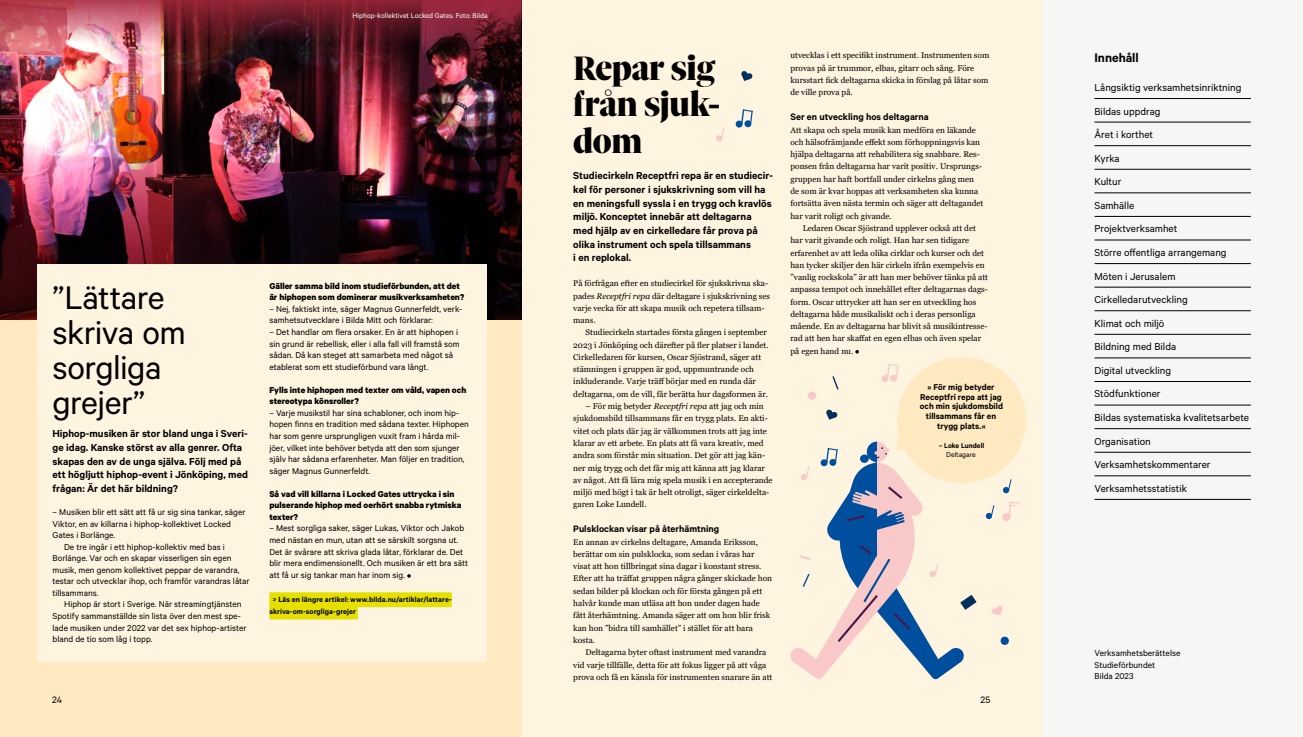
<style>
.page{position:relative;width:1303px;height:737px;background:#fff}
.page>*{position:absolute;margin:0;border:0;box-sizing:border-box;transform-origin:0 0}
.t1{font:36.75px/35px "Calibre";letter-spacing:-.015em;color:#000}
.t2{font:900 36.75px/36.8px "Sole Serif Big Display";letter-spacing:-.01em;color:#000}
.t3{font:600 14px "Calibre";color:#000}
.t4{font:600 11.38px/13.7px "Calibre";color:#000}
.t5{font:11.38px/23.5px "Calibre";color:#000}
.t6{font:600 10.5px "Calibre";color:#000}
.t7{font:10.5px "Calibre";color:#000}
.t8{font:9.62px/11.5px "Calibre";color:#000}
.t9{font:700 9.62px/11.5px "Calibre";color:#000}
.t10{font:600 9.54px/9.5px "Calibre";color:#000;text-align:center}
.t11{font:8.31px/12.2px "Georgia";color:#000}
.t12{font:600 8.31px/12.2px "Calibre";letter-spacing:.005em;color:#000}
.t13{font:7.88px "Calibre";color:#fff}
.t14{font:600 7.88px "Calibre";color:#000}
.t15{font:7.88px "Calibre";color:#000}
.s1{font-style:italic}
</style>
<div class="page">
<div style="left:521px;top:0;width:533px;height:737px;background:#fff4e0"></div>
<div style="left:0;top:0;width:521px;height:737px;background:#ffe9c0"></div>
<img style="left:0;top:43px;width:521px;height:276px">
<div style="left:37px;top:264px;width:449px;height:397px;background:#fff4e0"></div>
<div style="left:269px;top:592px;width:182px;height:15px;background:#e6e000"></div>
<div style="left:269px;top:604px;width:89px;height:15px;background:#e6e000"></div>
<svg style="left:407px;top:574px;width:4px;height:3px"></svg>
<svg style="left:790px;top:350px;width:235px;height:329px"></svg>
<svg style="left:0;top:0;width:521px;height:43px;background:#873340"></svg>
<svg style="left:741px;top:71px;width:11px;height:10px"></svg>
<svg style="left:735px;top:109px;width:17px;height:19px"></svg>
<svg style="left:716px;top:128px;width:8px;height:14px"></svg>
<div style="left:1042px;top:0;width:260px;height:737px;background:#f8f6f5"></div>
<hr style="left:1094px;top:98px;width:156px;height:1px;background:#000">
<hr style="left:1094px;top:122px;width:156px;height:1px;background:#000">
<hr style="left:1094px;top:145px;width:156px;height:1px;background:#000">
<hr style="left:1094px;top:169px;width:156px;height:1px;background:#000">
<hr style="left:1094px;top:193px;width:156px;height:1px;background:#000">
<hr style="left:1094px;top:216px;width:156px;height:1px;background:#000">
<hr style="left:1094px;top:240px;width:156px;height:1px;background:#000">
<hr style="left:1094px;top:263px;width:156px;height:1px;background:#000">
<hr style="left:1094px;top:287px;width:156px;height:1px;background:#000">
<hr style="left:1094px;top:310px;width:156px;height:1px;background:#000">
<hr style="left:1094px;top:334px;width:156px;height:1px;background:#000">
<hr style="left:1094px;top:358px;width:156px;height:1px;background:#000">
<hr style="left:1094px;top:381px;width:156px;height:1px;background:#000">
<hr style="left:1094px;top:405px;width:156px;height:1px;background:#000">
<hr style="left:1094px;top:428px;width:156px;height:1px;background:#000">
<hr style="left:1094px;top:452px;width:156px;height:1px;background:#000">
<hr style="left:1094px;top:475px;width:156px;height:1px;background:#000">
<hr style="left:1094px;top:499px;width:156px;height:1px;background:#000">
<p class="t13" style="left:352px;top:11px;width:136px">Hiphop-kollektivet Locked Gates. Foto: Bilda</p>
<h1 class="t1" style="left:53px;top:278px;width:135px">”Lättare skriva om sorgliga grejer”</h1>
<h3 class="t4" style="left:53px;top:426px;width:197px">Hiphop-musiken är stor bland unga i Sveri&shy;ge idag. Kanske störst av alla genrer. Ofta skapas den av de unga själva. Följ med på ett högljutt hiphop-event i Jönköping, med frågan: Är det här bildning?</h3>
<p class="t8" style="left:53px;top:506px;width:194px">– Musiken blir ett sätt att få ur sig sina tankar, säger</p>
<p class="t8" style="left:53px;top:517px;width:180px">Viktor, en av killarna i hiphop-kollektivet Locked</p>
<p class="t8" style="left:53px;top:529px;width:64px">Gates i Borlänge.</p>
<p class="t8" style="left:64px;top:540px;width:162px">De tre ingår i ett hiphop-kollektiv med bas i</p>
<p class="t8" style="left:53px;top:552px;width:180px">Borlänge. Var och en skapar visserligen sin egen</p>
<p class="t8" style="left:53px;top:563px;width:188px">musik, men genom kollektivet peppar de varandra,</p>
<p class="t8" style="left:53px;top:575px;width:199px">testar och utvecklar ihop, och framför varandras låtar</p>
<p class="t8" style="left:53px;top:586px;width:47px">tillsammans.</p>
<p class="t8" style="left:64px;top:598px;width:179px">Hiphop är stort i Sverige. När streamingtjänsten</p>
<p class="t8" style="left:53px;top:610px;width:190px">Spotify sammanställde sin lista över den mest spe-</p>
<p class="t8" style="left:53px;top:621px;width:196px">lade musiken under 2022 var det sex hiphop-artister</p>
<p class="t8" style="left:53px;top:633px;width:101px">bland de tio som låg i topp.</p>
<p class="t9" style="left:269px;top:280px;width:196px">Gäller samma bild inom studieförbunden, att det är hiphopen som dominerar musikverksamheten?</p>
<p class="t8" style="left:269px;top:303px;width:194px">– Nej, faktiskt inte, säger Magnus Gunnerfeldt, verk&shy;samhetsutvecklare i Bilda Mitt och förklarar:</p>
<p class="t8" style="left:269px;top:326px;width:192px">– Det handlar om flera orsaker. En är att hiphopen i sin grund är rebellisk, eller i alla fall vill framstå som sådan. Då kan steget att samarbeta med något så etablerat som ett studieförbund vara långt.</p>
<p class="t9" style="left:269px;top:384px;width:198px">Fylls inte hiphopen med texter om våld, vapen och stereotypa könsroller?</p>
<p class="t8" style="left:269px;top:407px;width:201px">– Varje musikstil har sina schabloner, och inom hip&shy;hopen finns en tradition med sådana texter. Hiphopen har som genre ursprungligen vuxit fram i hårda mil&shy;jöer, vilket inte behöver betyda att den som sjunger själv har sådana erfarenheter. Man följer en tradition, säger Magnus Gunnerfeldt.</p>
<p class="t9" style="left:269px;top:488px;width:193px">Så vad vill killarna i Locked Gates uttrycka i sin pulserande hiphop med oerhört snabba rytmiska texter?</p>
<p class="t8" style="left:269px;top:522px;width:200px">– Mest sorgliga saker, säger Lukas, Viktor och Jakob med nästan en mun, utan att se särskilt sorgsna ut.<br>Det är svårare att skriva glada låtar, förklarar de. Det blir mera endimensionellt. Och musiken är ett bra sätt att få ur sig tankar man har inom sig.</p>
<p class="t12" style="left:269px;top:592px;width:184px;text-indent:4px">&gt; Läs en längre artikel: www.bilda.nu/artiklar/lattare&shy;skriva-om-sorgliga-grejer</p>
<h1 class="t2" style="left:573px;top:49px;width:149px">Repar sig från sjuk&shy;dom</h1>
<p class="t4" style="left:573px;top:169px;width:201px">Studiecirkeln Receptfri repa är en studiecir&shy;kel för personer i sjukskrivning som vill ha en meningsfull syssla i en trygg och kravlös miljö. Konceptet innebär att deltagarna med hjälp av en cirkelledare får prova på olika instrument och spela tillsammans<br>i en replokal.</p>
<p class="t11" style="left:573px;top:277px;width:198px">På förfrågan efter en studiecirkel för sjukskrivna ska&shy;pades <span class="s1">Receptfri repa</span> där deltagare i sjukskrivning ses varje vecka för att skapa musik och repetera tillsam&shy;mans.</p>
<p class="t11" style="left:573px;top:326px;width:197px;text-indent:12px">Studiecirkeln startades första gången i september 2023 i Jönköping och därefter på fler platser i landet.<br>Cirkelledaren för kursen, Oscar Sjöstrand, säger att stämningen i gruppen är god, uppmuntrande och inkluderande. Varje träff börjar med en runda där deltagarna, om de vill, får berätta hur dagsformen är.</p>
<p class="t11" style="left:573px;top:400px;width:201px;text-indent:12px">– För mig betyder <span class="s1">Receptfri repa</span> att jag och min sjukdomsbild tillsammans får en trygg plats. En akti&shy;vitet och plats där jag är välkommen trots att jag inte klarar av ett arbete. En plats att få vara kreativ, med andra som förstår min situation. Det gör att jag kän&shy;ner mig trygg och det får mig att känna att jag klarar av något. Att få lära mig spela musik i en accepterande miljö med högt i tak är helt otroligt, säger cirkeldelta&shy;garen Loke Lundell.</p>
<p class="t6" style="left:573px;top:523px;width:147px">Pulsklockan visar på återhämtning</p>
<p class="t11" style="left:573px;top:536px;width:200px">En annan av cirkelns deltagare, Amanda Eriksson, berättar om sin pulsklocka, som sedan i våras har visat att hon tillbringat sina dagar i konstant stress.<br>Efter att ha träffat gruppen några gånger skickade hon sedan bilder på klockan och för första gången på ett halvår kunde man utläsa att hon under dagen hade fått återhämtning. Amanda säger att om hon blir frisk kan hon ”bidra till samhället” i stället för att bara kosta.</p>
<p class="t11" style="left:573px;top:646px;width:200px;text-indent:12px">Deltagarna byter oftast instrument med varandra vid varje tillfälle, detta för att fokus ligger på att våga prova och få en känsla för instrumenten snarare än att</p>
<p class="t11" style="left:790px;top:50px;width:200px">utvecklas i ett specifikt instrument. Instrumenten som provas på är trummor, elbas, gitarr och sång. Före kursstart fick deltagarna skicka in förslag på låtar som de ville prova på.</p>
<p class="t6" style="left:790px;top:111px;width:140px">Ser en utveckling hos deltagarna</p>
<p class="t11" style="left:790px;top:124px;width:194px">Att skapa och spela musik kan medföra en läkande och hälsofrämjande effekt som förhoppningsvis kan hjälpa deltagarna att rehabilitera sig snabbare. Res&shy;ponsen från deltagarna har varit positiv. Ursprungs&shy;gruppen har haft bortfall under cirkelns gång men de som är kvar hoppas att verksamheten ska kunna fortsätta även nästa termin och säger att deltagandet har varit roligt och givande.</p>
<p class="t11" style="left:790px;top:222px;width:199px;text-indent:12px">Ledaren Oscar Sjöstrand upplever också att det har varit givande och roligt. Han har sen tidigare erfarenhet av att leda olika cirklar och kurser och det han tycker skiljer den här cirkeln ifrån exempelvis en ”vanlig rockskola” är att han mer behöver tänka på att anpassa tempot och innehållet efter deltagarnas dags&shy;form. Oscar uttrycker att han ser en utveckling hos deltagarna både musikaliskt och i deras personliga mående. En av deltagarna har blivit så musikintresse&shy;rad att hen har skaffat en egen elbas och även spelar på egen hand nu.</p>
<p class="t10" style="left:919px;top:382px;width:85px">» För mig betyder<br>Receptfri repa att jag och min sjukdomsbild tillsammans får en trygg plats.«</p>
<p class="t14" style="left:938px;top:440px;width:47px">– Loke Lundell</p>
<p class="t15" style="left:946px;top:450px;width:31px">Deltagare</p>
<p class="t7" style="left:52px;top:693px;width:12px">24</p>
<p class="t7" style="left:980px;top:693px;width:11px">25</p>
<h2 class="t3" style="left:1094px;top:50px;width:46px">Innehåll</h2>
<p class="t5" style="left:1094px;top:75px;width:156px">Långsiktig verksamhetsinriktning<br>Bildas uppdrag<br>Året i korthet<br>Kyrka<br>Kultur<br>Samhälle<br>Projektverksamhet<br>Större offentliga arrangemang<br>Möten i Jerusalem<br>Cirkelledarutveckling<br>Klimat och miljö<br>Bildning med Bilda<br>Digital utveckling<br>Stödfunktioner<br>Bildas systematiska kvalitetsarbete<br>Organisation<br>Verksamhetskommentarer<br>Verksamhetsstatistik</p>
<p class="t8" style="left:1094px;top:647px;width:87px">Verksamhetsberättelse<br>Studieförbundet<br>Bilda 2023</p>
</div>
